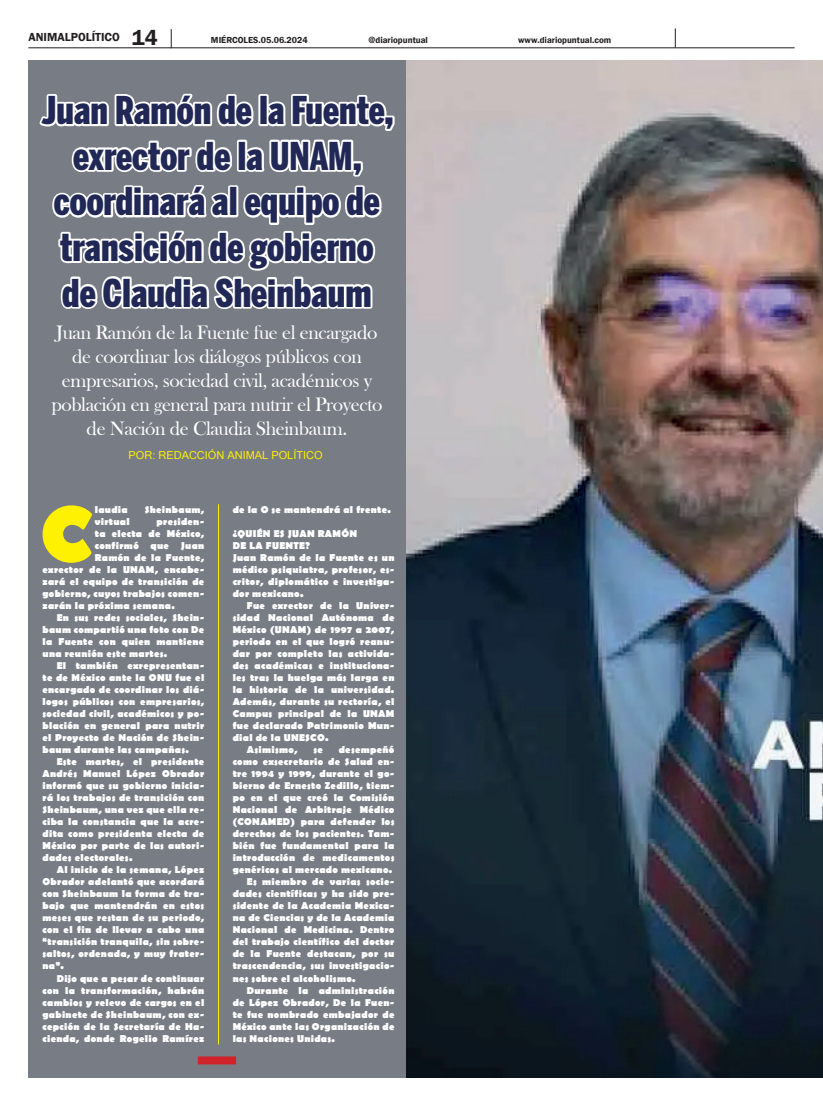
<style>
.page{position:relative;width:823px;height:1106px;background:#fff}
.page>*{position:absolute;margin:0;border:0;box-sizing:border-box;transform-origin:0 0}
.t1{font:700 79.5px "Berlin Sans FB";color:#fff101}
.t2{font:900 38px/45.6px "Benton Sans Comp";color:#212856;text-align:center}
.t3{font:600 22px "Franklin Gothic";color:#231f20}
.t4{font:20px/24px "Bask Old Face";letter-spacing:-.02em;color:#fff;text-align:center}
.t5{font:600 12px "Franklin Gothic";color:#231f20}
.t6{font:11px "Microsoft Sans Serif";color:#fff101}
.t7{font:700 10px/12px "Berlin Sans FB";letter-spacing:.03em;color:#fff;text-align:justify}
.t8{font:600 9px "Franklin Gothic";color:#231f20}
</style>
<div class="page">
<img style="left:405px;top:60px;width:417px;height:1017px">
<div style="left:28px;top:60px;width:377px;height:1017px;background:#787c85"></div>
<hr style="left:28px;top:47px;width:766px;height:1px;background:#231f20">
<svg style="left:674px;top:28px;width:1px;height:20px"></svg>
<svg style="left:171px;top:29px;width:1px;height:19px"></svg>
<div style="left:198px;top:1056px;width:38px;height:8px;background:#d1232a"></div>
<svg style="left:39px;top:93px;width:356px;height:216px"></svg>
<hr style="left:218px;top:504px;width:1px;height:540px;background:#fff101">
<p class="t5" style="left:28px;top:29px;width:93px">ANIMALPOLÍTICO</p>
<p class="t3" style="left:132px;top:25px;width:27px">14</p>
<p class="t8" style="left:211px;top:34px;width:98px">MIÉRCOLES.05.06.2024</p>
<p class="t8" style="left:368px;top:34px;width:61px">@diariopuntual</p>
<p class="t8" style="left:518px;top:34px;width:95px">www.diariopuntual.com</p>
<p class="t2" style="left:42px;top:87px;width:353px">Juan Ramón de la Fuente, exrector de la UNAM,</p>
<p class="t2" style="left:54px;top:178px;width:327px;text-align:left">coordinará al equipo de transición de gobierno</p>
<p class="t2" style="left:62px;top:270px;width:310px">de Claudia Sheinbaum</p>
<p class="t4" style="left:51px;top:320px;width:332px">Juan Ramón de la Fuente fue el encargado de coordinar los diálogos públicos con empresarios, sociedad civil, académicos y población en general para nutrir el Proyecto de Nación de Claudia Sheinbaum.</p>
<p class="t6" style="left:128px;top:448px;width:195px">POR: REDACCIÓN ANIMAL POLÍTICO</p>
<p class="t1" style="left:41px;top:489px;width:53px">C</p>
<p class="t7" style="left:95px;top:504px;width:34px">laudia</p>
<p class="t7" style="left:145px;top:504px;width:61px">Sheinbaum,</p>
<p class="t7" style="left:95px;top:516px;width:36px">virtual</p>
<p class="t7" style="left:156px;top:516px;width:49px">presiden-</p>
<p class="t7" style="left:95px;top:528px;width:111px">ta electa de México,</p>
<p class="t7" style="left:95px;top:540px;width:111px">confirmó que Juan</p>
<p class="t7" style="left:95px;top:552px;width:111px">Ramón de la Fuente,</p>
<p class="t7" style="left:43px;top:564px;width:163px">exrector de la UNAM, encabe-</p>
<p class="t7" style="left:43px;top:576px;width:163px">zará el equipo de transición de</p>
<p class="t7" style="left:43px;top:588px;width:163px">gobierno, cuyos trabajos comen-</p>
<p class="t7" style="left:43px;top:600px;width:134px">zarán la próxima semana.</p>
<p class="t7" style="left:43px;top:612px;width:163px;text-indent:14px">En sus redes sociales, Shein&shy;baum compartió una foto con De la Fuente con quien mantiene una reunión este martes.</p>
<p class="t7" style="left:42px;top:660px;width:163px;text-indent:14px">El también exrepresentan&shy;te de México ante la ONU fue el encargado de coordinar los diá&shy;logos públicos con empresarios, sociedad civil, académicos y po&shy;blación en general para nutrir el Proyecto de Nación de Shein&shy;baum durante las campañas.</p>
<p class="t7" style="left:42px;top:756px;width:163px;text-indent:14px">Este martes, el presidente Andrés Manuel López Obrador informó que su gobierno inicia&shy;rá los trabajos de transición con Sheinbaum, una vez que ella re&shy;ciba la constancia que la acre&shy;dita como presidenta electa de México por parte de las autori&shy;dades electorales.</p>
<p class="t7" style="left:42px;top:864px;width:163px;text-indent:14px">Al inicio de la semana, López Obrador adelantó que acordará con Sheinbaum la forma de tra&shy;bajo que mantendrán en estos meses que restan de su periodo, con el fin de llevar a cabo una “transición tranquila, sin sobre&shy;saltos, ordenada, y muy frater&shy;na”.</p>
<p class="t7" style="left:42px;top:972px;width:163px;text-indent:14px">Dijo que a pesar de continuar con la transformación, habrán cambios y relevo de cargos en el gabinete de Sheinbaum, con ex&shy;cepción de la Secretaría de Ha&shy;cienda, donde Rogelio Ramírez</p>
<p class="t7" style="left:232px;top:504px;width:160px">de la O se mantendrá al frente.</p>
<p class="t7" style="left:232px;top:528px;width:126px">¿QUIÉN ES JUAN RAMÓN</p>
<p class="t7" style="left:232px;top:540px;width:79px">DE LA FUENTE?</p>
<p class="t7" style="left:232px;top:552px;width:163px">Juan Ramón de la Fuente es un médico psiquiatra, profesor, es&shy;critor, diplomático e investiga&shy;dor mexicano.</p>
<p class="t7" style="left:232px;top:600px;width:163px;text-indent:14px">Fue exrector de la Univer&shy;sidad Nacional Autónoma de México (UNAM) de 1997 a 2007, periodo en el que logró reanu&shy;dar por completo las activida&shy;des académicas e instituciona&shy;les tras la huelga más larga en la historia de la universidad.<br>Además, durante su rectoría, el Campus principal de la UNAM fue declarado Patrimonio Mun&shy;dial de la UNESCO.</p>
<p class="t7" style="left:247px;top:744px;width:52px">Asimismo,</p>
<p class="t7" style="left:313px;top:744px;width:11px">se</p>
<p class="t7" style="left:232px;top:744px;width:163px;text-indent:106px">desempeñó como exsecretario de Salud en&shy;tre 1994 y 1999, durante el go&shy;bierno de Ernesto Zedillo, tiem&shy;po en el que creó la Comisión Nacional de Arbitraje Médico (CONAMED) para defender los derechos de los pacientes. Tam&shy;bién fue fundamental para la introducción de medicamentos genéricos al mercado mexicano.</p>
<p class="t7" style="left:232px;top:876px;width:163px;text-indent:14px">Es miembro de varias socie&shy;dades científicas y ha sido pre&shy;sidente de la Academia Mexica&shy;na de Ciencias y de la Academia Nacional de Medicina. Dentro del trabajo científico del doctor de la Fuente destacan, por su trascendencia, sus investigacio&shy;nes sobre el alcoholismo.</p>
<p class="t7" style="left:232px;top:984px;width:163px;text-indent:14px">Durante la administración de López Obrador, De la Fuen&shy;te fue nombrado embajador de México ante las Organización de las Naciones Unidas.</p>
</div>
